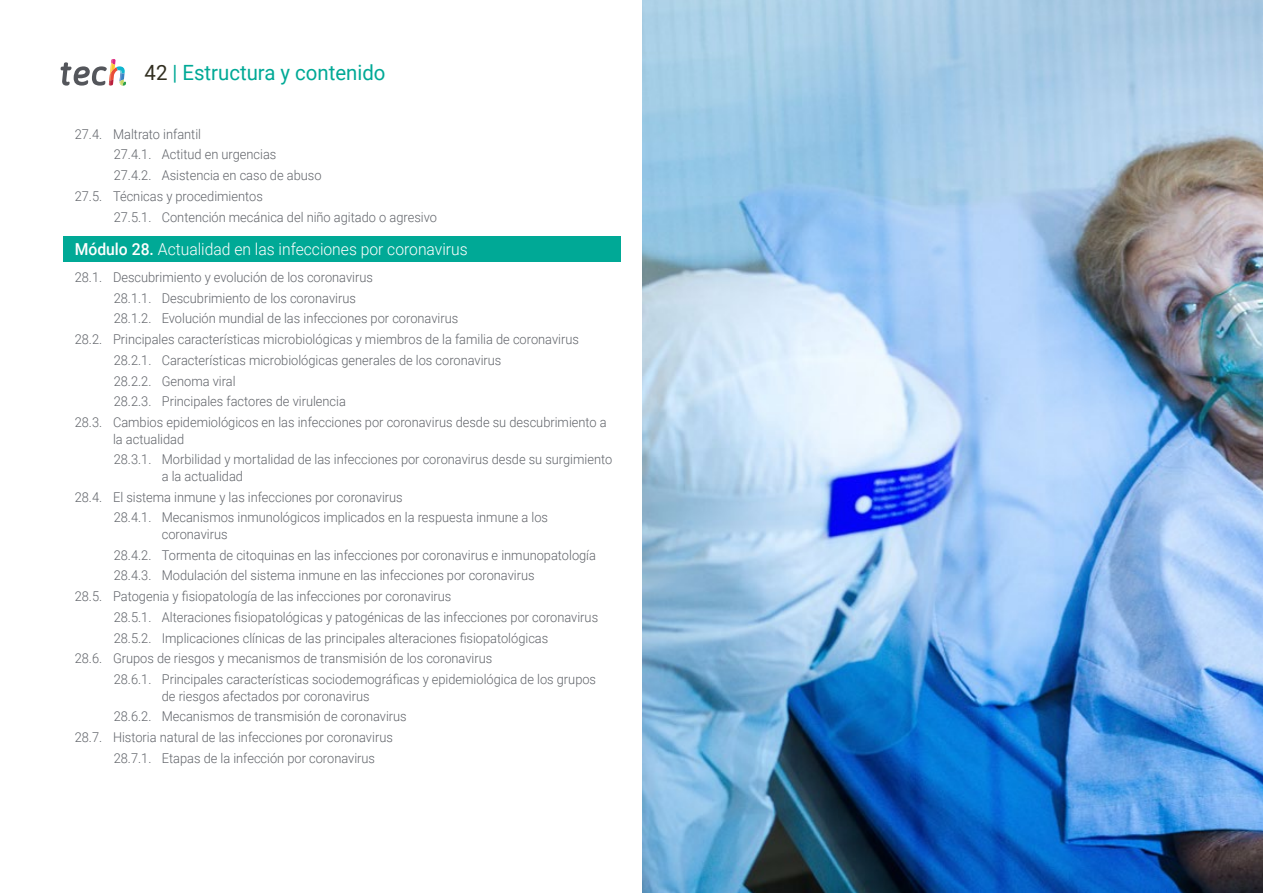
<style>
.page{position:relative;width:1263px;height:893px;background:#fff}
.page>*{position:absolute;margin:0;border:0;box-sizing:border-box;transform-origin:0 0}
.t1{font:21px "Roboto";color:#00a996}
.t2{font:300 16.5px "Roboto";color:#fff;scale:.95 1}
.t3{font:300 13.5px/20.7px "Roboto";color:#61646a;scale:.95 1}
.s1{color:#312e20}
.s2{font-weight:500}
</style>
<div class="page">
<img style="left:642px;top:0;width:621px;height:893px">
<svg style="left:61px;top:59px;width:65px;height:27px"></svg>
<div style="left:64px;top:236px;width:557px;height:25px;background:#00a996"></div>
<h1 class="t1" style="left:145px;top:57px;width:242px"><span class="s1">42</span> | Estructura y contenido</h1>
<p class="t3" style="left:75px;top:123px;width:135px">27.4. Maltrato infantil</p>
<p class="t3" style="left:114px;top:144px;width:173px">27.4.1. Actitud en urgencias</p>
<p class="t3" style="left:114px;top:165px;width:220px">27.4.2. Asistencia en caso de abuso</p>
<p class="t3" style="left:75px;top:185px;width:199px">27.5. Técnicas y procedimientos</p>
<p class="t3" style="left:114px;top:206px;width:342px">27.5.1. Contención mecánica del niño agitado o agresivo</p>
<p class="t2" style="left:75px;top:237px;width:415px"><span class="s2">Módulo 28.</span> Actualidad en las infecciones por coronavirus</p>
<p class="t3" style="left:75px;top:266px;width:315px">28.1. Descubrimiento y evolución de los coronavirus</p>
<p class="t3" style="left:114px;top:287px;width:256px">28.1.1. Descubrimiento de los coronavirus</p>
<p class="t3" style="left:114px;top:308px;width:364px">28.1.2. Evolución mundial de las infecciones por coronavirus</p>
<p class="t3" style="left:75px;top:329px;width:532px">28.2. Principales características microbiológicas y miembros de la familia de coronavirus</p>
<p class="t3" style="left:114px;top:349px;width:409px">28.2.1. Características microbiológicas generales de los coronavirus</p>
<p class="t3" style="left:114px;top:370px;width:130px">28.2.2. Genoma viral</p>
<p class="t3" style="left:114px;top:391px;width:246px">28.2.3. Principales factores de virulencia</p>
<p class="t3" style="left:75px;top:412px;width:561px">28.3. Cambios epidemiológicos en las infecciones por coronavirus desde su descubrimiento a</p>
<p class="t3" style="left:113px;top:428px;width:527px">la actualidad<br>28.3.1. Morbilidad y mortalidad de las infecciones por coronavirus desde su surgimiento</p>
<p class="t3" style="left:162px;top:465px;width:87px">a la actualidad</p>
<p class="t3" style="left:75px;top:486px;width:347px">28.4. El sistema inmune y las infecciones por coronavirus</p>
<p class="t3" style="left:114px;top:507px;width:459px">28.4.1. Mecanismos inmunológicos implicados en la respuesta inmune a los</p>
<p class="t3" style="left:162px;top:523px;width:71px">coronavirus</p>
<p class="t3" style="left:114px;top:544px;width:509px">28.4.2. Tormenta de citoquinas en las infecciones por coronavirus e inmunopatología</p>
<p class="t3" style="left:114px;top:565px;width:444px">28.4.3. Modulación del sistema inmune en las infecciones por coronavirus</p>
<p class="t3" style="left:75px;top:586px;width:398px">28.5. Patogenia y fisiopatología de las infecciones por coronavirus</p>
<p class="t3" style="left:114px;top:606px;width:511px">28.5.1. Alteraciones fisiopatológicas y patogénicas de las infecciones por coronavirus</p>
<p class="t3" style="left:114px;top:627px;width:459px">28.5.2. Implicaciones clínicas de las principales alteraciones fisiopatológicas</p>
<p class="t3" style="left:75px;top:648px;width:441px">28.6. Grupos de riesgos y mecanismos de transmisión de los coronavirus</p>
<p class="t3" style="left:114px;top:669px;width:509px">28.6.1. Principales características sociodemográficas y epidemiológica de los grupos</p>
<p class="t3" style="left:162px;top:685px;width:220px">de riesgos afectados por coronavirus</p>
<p class="t3" style="left:114px;top:706px;width:310px">28.6.2. Mecanismos de transmisión de coronavirus</p>
<p class="t3" style="left:75px;top:727px;width:336px">28.7. Historia natural de las infecciones por coronavirus</p>
<p class="t3" style="left:114px;top:747px;width:277px">28.7.1. Etapas de la infección por coronavirus</p>
</div>
